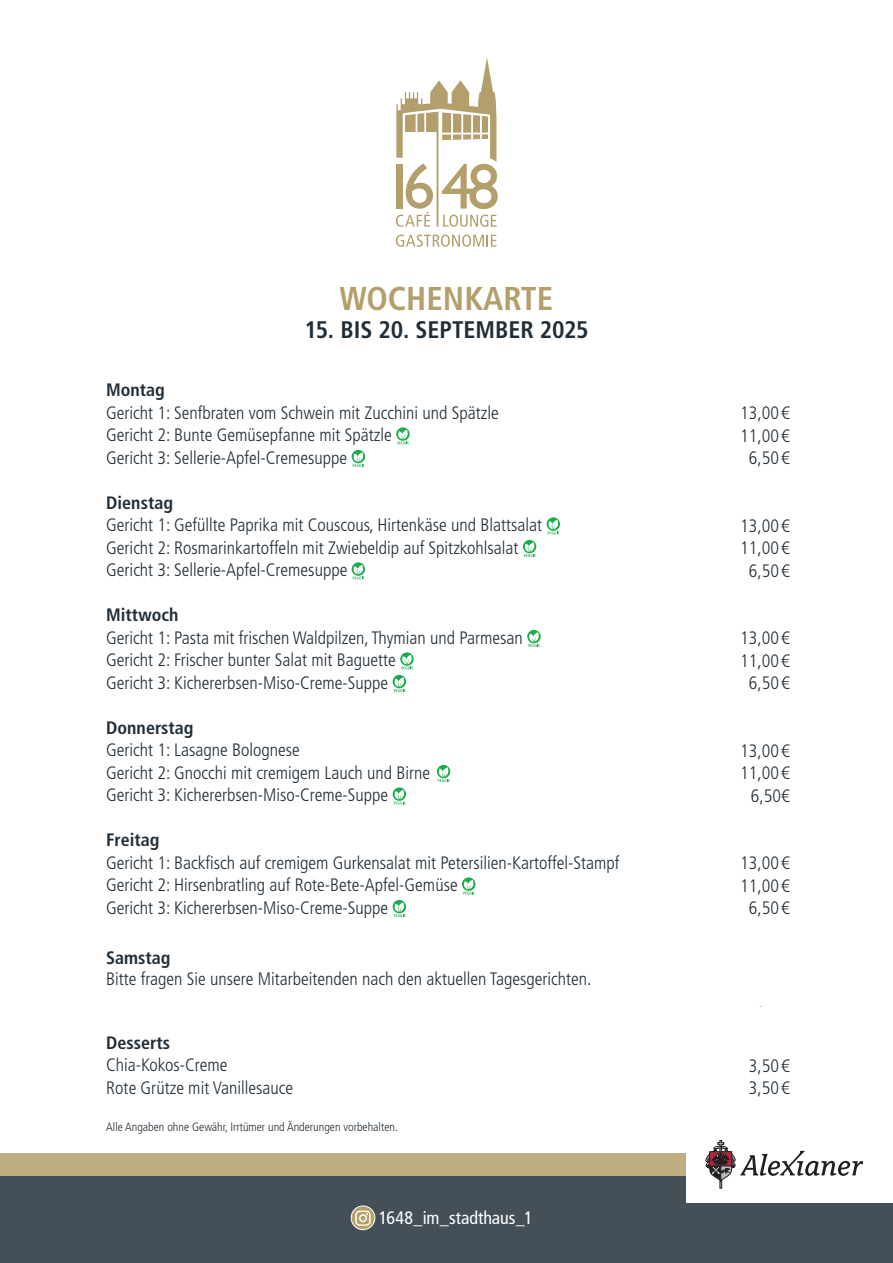
<style>
.page{position:relative;width:893px;height:1263px;background:#fff}
.page>*{position:absolute;margin:0;border:0;box-sizing:border-box;transform-origin:0 0}
.t1{font:700 condensed 33px "Frutiger LT Std";color:#b39f6b}
.t2{font:700 condensed 24px "Frutiger LT Std";letter-spacing:-.005em;color:#212e38}
.t3{font:300 condensed 18px/22.5px "Frutiger LT Std";color:#212e38}
.t4{font:700 condensed 18px "Frutiger LT Std";color:#212e38}
.t5{font:condensed 18px "Frutiger LT Std";letter-spacing:-.005em;color:#fff}
.t6{font:300 condensed 12px "Frutiger LT Std";color:#212e38}
</style>
<div class="page">
<svg style="left:396px;top:427px;width:14px;height:14px"></svg>
<svg style="left:396px;top:430px;width:14px;height:14px"></svg>
<svg style="left:352px;top:450px;width:13px;height:13px"></svg>
<svg style="left:352px;top:452px;width:13px;height:15px"></svg>
<svg style="left:547px;top:517px;width:13px;height:14px"></svg>
<svg style="left:547px;top:520px;width:13px;height:14px"></svg>
<svg style="left:523px;top:540px;width:13px;height:13px"></svg>
<svg style="left:523px;top:542px;width:13px;height:15px"></svg>
<svg style="left:352px;top:562px;width:13px;height:14px"></svg>
<svg style="left:352px;top:565px;width:13px;height:14px"></svg>
<div style="left:527px;top:630px;width:14px;height:13px;background:#1cac4b;border-radius:50%"></div>
<svg style="left:527px;top:632px;width:14px;height:15px"></svg>
<svg style="left:400px;top:652px;width:14px;height:14px"></svg>
<svg style="left:400px;top:655px;width:14px;height:14px"></svg>
<svg style="left:393px;top:675px;width:13px;height:13px"></svg>
<svg style="left:393px;top:677px;width:13px;height:15px"></svg>
<svg style="left:437px;top:765px;width:13px;height:13px"></svg>
<svg style="left:437px;top:767px;width:13px;height:15px"></svg>
<svg style="left:393px;top:787px;width:13px;height:14px"></svg>
<svg style="left:393px;top:790px;width:13px;height:14px"></svg>
<svg style="left:462px;top:877px;width:13px;height:14px"></svg>
<svg style="left:462px;top:880px;width:13px;height:14px"></svg>
<svg style="left:393px;top:900px;width:13px;height:13px"></svg>
<svg style="left:393px;top:902px;width:13px;height:15px"></svg>
<div style="left:0;top:1153px;width:893px;height:110px;background:#bfae82"></div>
<div style="left:0;top:1176px;width:893px;height:87px;background:#444f58"></div>
<div style="left:686px;top:1132px;width:207px;height:71px;background:#fff"></div>
<svg style="left:706px;top:1140px;width:157px;height:48px"></svg>
<img style="left:351px;top:1206px;width:24px;height:24px;border-radius:12px">
<div style="left:351px;top:1205px;width:24px;height:25px;border:1px solid #fff;border-radius:50%"></div>
<svg style="left:396px;top:235px;width:101px;height:12px"></svg>
<svg style="left:396px;top:58px;width:102px;height:169px"></svg>
<h1 class="t1" style="left:340px;top:279px;width:215px">WOCHENKARTE</h1>
<h2 class="t2" style="left:304px;top:316px;width:286px">15. BIS 20. SEPTEMBER 2025</h2>
<p class="t4" style="left:106px;top:379px;width:60px">Montag</p>
<p class="t3" style="left:106px;top:402px;width:394px">Gericht 1: Senfbraten vom Schwein mit Zucchini und Spätzle<br>Gericht 2: Bunte Gemüsepfanne mit Spätzle<br>Gericht 3: Sellerie-Apfel-Cremesuppe</p>
<p class="t4" style="left:106px;top:492px;width:68px">Dienstag</p>
<p class="t3" style="left:106px;top:514px;width:437px">Gericht 1: Gefüllte Paprika mit Couscous, Hirtenkäse und Blattsalat<br>Gericht 2: Rosmarinkartoffeln mit Zwiebeldip auf Spitzkohlsalat<br>Gericht 3: Sellerie-Apfel-Cremesuppe</p>
<p class="t4" style="left:106px;top:604px;width:74px">Mittwoch</p>
<p class="t3" style="left:106px;top:627px;width:418px">Gericht 1: Pasta mit frischen Waldpilzen, Thymian und Parmesan<br>Gericht 2: Frischer bunter Salat mit Baguette<br>Gericht 3: Kichererbsen-Miso-Creme-Suppe</p>
<p class="t4" style="left:106px;top:717px;width:89px">Donnerstag</p>
<p class="t3" style="left:106px;top:739px;width:325px">Gericht 1: Lasagne Bolognese<br>Gericht 2: Gnocchi mit cremigem Lauch und Birne<br>Gericht 3: Kichererbsen-Miso-Creme-Suppe</p>
<p class="t4" style="left:106px;top:829px;width:55px">Freitag</p>
<p class="t3" style="left:106px;top:852px;width:515px">Gericht 1: Backfisch auf cremigem Gurkensalat mit Petersilien-Kartoffel-Stampf<br>Gericht 2: Hirsenbratling auf Rote-Bete-Apfel-Gemüse<br>Gericht 3: Kichererbsen-Miso-Creme-Suppe</p>
<p class="t4" style="left:106px;top:947px;width:66px">Samstag</p>
<p class="t3" style="left:106px;top:967px;width:487px">Bitte fragen Sie unsere Mitarbeitenden nach den aktuellen Tagesgerichten.</p>
<p class="t4" style="left:106px;top:1032px;width:65px">Desserts</p>
<p class="t3" style="left:106px;top:1054px;width:188px">Chia-Kokos-Creme<br>Rote Grütze mit Vanillesauce</p>
<p class="t6" style="left:106px;top:1120px;width:293px">Alle Angaben ohne Gewähr, Irrtümer und Änderungen vorbehalten.</p>
<p class="t5" style="left:379px;top:1208px;width:155px">1648_im_stadthaus_1</p>
<p class="t3" style="left:740px;top:402px;width:51px;text-align:center">13,00 €<br>11,00 €<br>6,50 €</p>
<p class="t3" style="left:740px;top:514px;width:51px;text-align:center">13,00 €<br>11,00 €<br>6,50 €</p>
<p class="t3" style="left:740px;top:627px;width:51px;text-align:center">13,00 €<br>11,00 €<br>6,50 €</p>
<p class="t3" style="left:740px;top:739px;width:51px;text-align:right">13,00 €<br>11,00 €<br>6,50€</p>
<p class="t3" style="left:740px;top:852px;width:51px;text-align:center">13,00 €<br>11,00 €<br>6,50 €</p>
<p class="t3" style="left:749px;top:1054px;width:43px">3,50 €<br>3,50 €</p>
</div>
